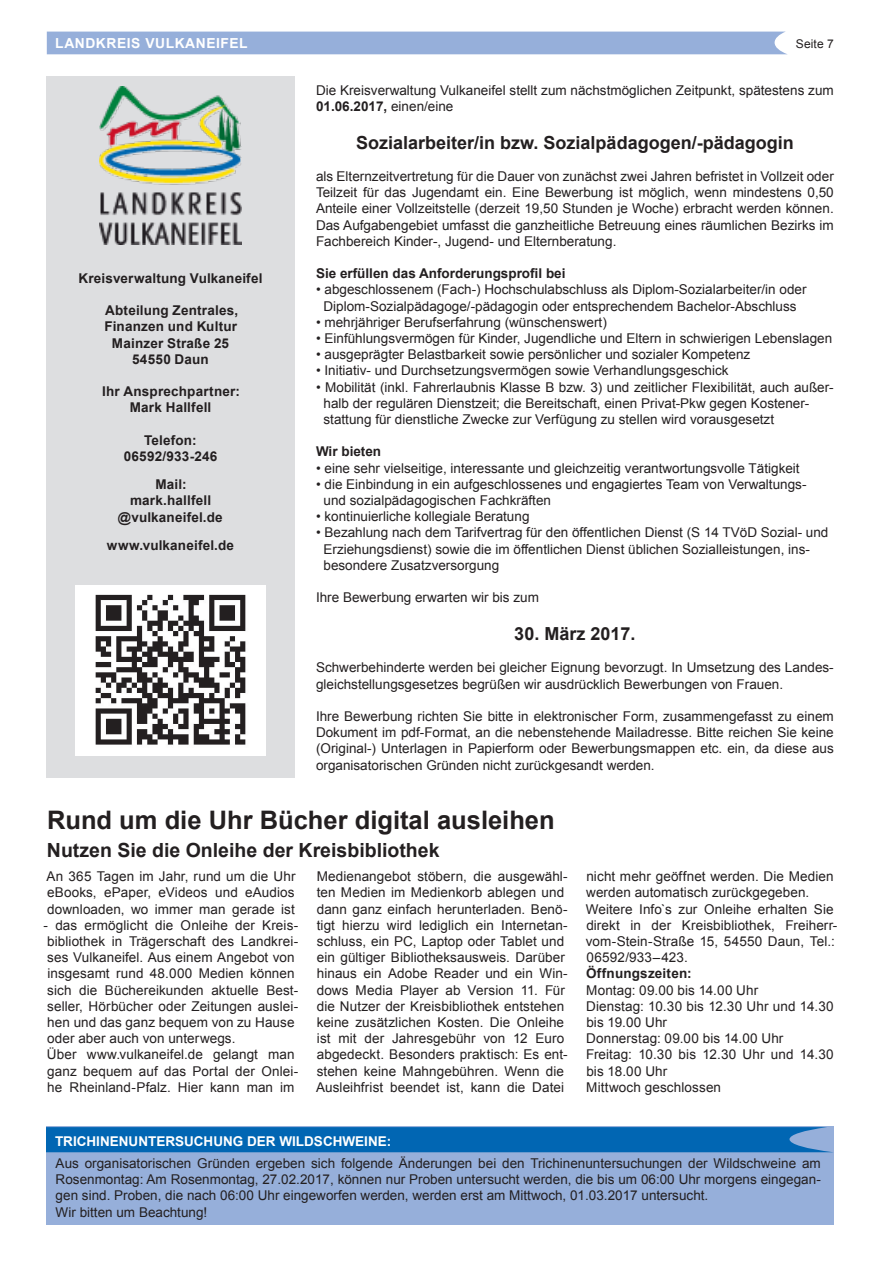
<style>
.page{position:relative;width:881px;height:1263px;background:#fff}
.page>*{position:absolute;margin:0;border:0;box-sizing:border-box;transform-origin:0 0}
.Ü-3-spaltig{font:700 25.5px "Arial";color:#231f20}
.ZWÜ_3-spaltig{font:700 19.5px "Arial";color:#231f20}
.t1{font:700 18px "Arial";color:#231f20}
.t2{font:700 13.8px "Arial";letter-spacing:.04em;color:#fff}
.Fließtext{font:13.5px/16.2px "Arial";color:#231f20}
.Fließtext-2{font:700 13.5px "Arial";letter-spacing:.01em;color:#231f20}
.t3{font:700 13.5px "Arial";color:#fff}
.t4{font:12px "Arial";letter-spacing:.01em;color:#231f20}
.s1{font-weight:700}
</style>
<div class="page">
<div style="left:47px;top:32px;width:740px;height:22px;background:#96afda"></div>
<div style="left:46px;top:76px;width:248px;height:702px;background:#dddee0"></div>
<img style="left:100px;top:86px;width:141px;height:159px">
<img style="left:75px;top:585px;width:191px;height:170px">
<div style="left:46px;top:1127px;width:787px;height:98px;background:#96afda"></div>
<svg style="left:46px;top:1127px;width:785px;height:25px;background:#0768b4"></svg>
<p class="t2" style="left:55px;top:34px;width:194px">LANDKREIS VULKANEIFEL</p>
<p class="t4" style="left:795px;top:36px;width:40px">Seite 7</p>
<p class="Fließtext-2" style="left:78px;top:269px;width:185px">Kreisverwaltung Vulkaneifel</p>
<p class="Fließtext-2" style="left:105px;top:301px;width:134px">Abteilung Zentrales,</p>
<p class="Fließtext-2" style="left:104px;top:318px;width:134px">Finanzen und Kultur</p>
<p class="Fließtext-2" style="left:112px;top:334px;width:119px">Mainzer Straße 25</p>
<p class="Fließtext-2" style="left:132px;top:350px;width:78px">54550 Daun</p>
<p class="Fließtext-2" style="left:102px;top:382px;width:139px">Ihr Ansprechpartner:</p>
<p class="Fließtext-2" style="left:130px;top:399px;width:83px">Mark Hallfell</p>
<p class="Fließtext-2" style="left:144px;top:431px;width:54px">Telefon:</p>
<p class="Fließtext-2" style="left:124px;top:447px;width:95px">06592/933-246</p>
<p class="Fließtext-2" style="left:155px;top:475px;width:33px">Mail:</p>
<p class="Fließtext-2" style="left:130px;top:492px;width:83px">mark.hallfell</p>
<p class="Fließtext-2" style="left:118px;top:508px;width:106px">@vulkaneifel.de</p>
<p class="Fließtext-2" style="left:107px;top:536px;width:129px">www.vulkaneifel.de</p>
<p class="Fließtext" style="left:316px;top:82px;width:519px">Die Kreisverwaltung Vulkaneifel stellt zum nächstmöglichen Zeitpunkt, spätestens zum<br><span class="s1">01.06.2017,</span> einen/eine</p>
<p class="t1" style="left:356px;top:130px;width:439px">Sozialarbeiter/in bzw. Sozialpädagogen/-pädagogin</p>
<p class="Fließtext" style="left:316px;top:168px;width:519px;text-align:justify">als Elternzeitvertretung für die Dauer von zunächst zwei Jahren befristet in Vollzeit oder Teilzeit für das Jugendamt ein. Eine Bewerbung ist möglich, wenn mindestens 0,50<br>Anteile einer Vollzeitstelle (derzeit 19,50 Stunden je Woche) erbracht werden können.<br>Das Aufgabengebiet umfasst die ganzheitliche Betreuung eines räumlichen Bezirks im Fachbereich Kinder-, Jugend- und Elternberatung.</p>
<p class="Fließtext-2" style="left:316px;top:264px;width:251px">Sie erfüllen das Anforderungsprofil bei</p>
<p class="Fließtext" style="left:316px;top:282px;width:492px">• abgeschlossenem (Fach-) Hochschulabschluss als Diplom-Sozialarbeiter/in oder</p>
<p class="Fließtext" style="left:323px;top:298px;width:474px">Diplom-Sozialpädagoge/-pädagogin oder entsprechendem Bachelor-Abschluss</p>
<p class="Fließtext" style="left:316px;top:314px;width:292px">• mehrjähriger Berufserfahrung (wünschenswert)</p>
<p class="Fließtext" style="left:316px;top:330px;width:517px">• Einfühlungsvermögen für Kinder, Jugendliche und Eltern in schwierigen Lebenslagen</p>
<p class="Fließtext" style="left:316px;top:346px;width:435px">• ausgeprägter Belastbarkeit sowie persönlicher und sozialer Kompetenz</p>
<p class="Fließtext" style="left:316px;top:363px;width:414px">• Initiativ- und Durchsetzungsvermögen sowie Verhandlungsgeschick</p>
<p class="Fließtext" style="left:323px;top:379px;width:511px;text-indent:-8px">• Mobilität (inkl. Fahrerlaubnis Klasse B bzw. 3) und zeitlicher Flexibilität, auch außer&shy;halb der regulären Dienstzeit; die Bereitschaft, einen Privat-Pkw gegen Kostener-</p>
<p class="Fließtext" style="left:323px;top:411px;width:452px">stattung für dienstliche Zwecke zur Verfügung zu stellen wird vorausgesetzt</p>
<p class="Fließtext-2" style="left:316px;top:443px;width:67px">Wir bieten</p>
<p class="Fließtext" style="left:316px;top:460px;width:485px">• eine sehr vielseitige, interessante und gleichzeitig verantwortungsvolle Tätigkeit</p>
<p class="Fließtext" style="left:316px;top:476px;width:492px">• die Einbindung in ein aufgeschlossenes und engagiertes Team von Verwaltungs-</p>
<p class="Fließtext" style="left:323px;top:492px;width:229px">und sozialpädagogischen Fachkräften</p>
<p class="Fließtext" style="left:316px;top:508px;width:215px">• kontinuierliche kollegiale Beratung</p>
<p class="Fließtext" style="left:316px;top:525px;width:514px">• Bezahlung nach dem Tarifvertrag für den öffentlichen Dienst (S 14 TVöD Sozial- und</p>
<p class="Fließtext" style="left:323px;top:541px;width:487px">Erziehungsdienst) sowie die im öffentlichen Dienst üblichen Sozialleistungen, ins-</p>
<p class="Fließtext" style="left:323px;top:557px;width:177px">besondere Zusatzversorgung</p>
<p class="Fließtext" style="left:316px;top:589px;width:224px">Ihre Bewerbung erwarten wir bis zum</p>
<p class="t1" style="left:514px;top:622px;width:123px">30. März 2017.</p>
<p class="Fließtext" style="left:316px;top:660px;width:519px">Schwerbehinderte werden bei gleicher Eignung bevorzugt. In Umsetzung des Landes&shy;gleichstellungsgesetzes begrüßen wir ausdrücklich Bewerbungen von Frauen.</p>
<p class="Fließtext" style="left:316px;top:708px;width:519px;text-align:justify">Ihre Bewerbung richten Sie bitte in elektronischer Form, zusammengefasst zu einem Dokument im pdf-Format, an die nebenstehende Mailadresse. Bitte reichen Sie keine (Original-) Unterlagen in Papierform oder Bewerbungsmappen etc. ein, da diese aus organisatorischen Gründen nicht zurückgesandt werden.</p>
<p class="Ü-3-spaltig" style="left:47px;top:803px;width:509px">Rund um die Uhr Bücher digital ausleihen</p>
<p class="ZWÜ_3-spaltig" style="left:47px;top:837px;width:394px">Nutzen Sie die Onleihe der Kreisbibliothek</p>
<p class="Fließtext" style="left:47px;top:868px;width:250px;text-align:justify">An 365 Tagen im Jahr, rund um die Uhr eBooks, ePaper, eVideos und eAudios downloaden, wo immer man gerade ist</p>
<p class="Fließtext" style="left:44px;top:917px;width:256px">- das ermöglicht die Onleihe der Kreis&shy;bibliothek in Trägerschaft des Landkrei&shy;ses Vulkaneifel. Aus einem Angebot von insgesamt rund 48.000 Medien können sich die Büchereikunden aktuelle Best&shy;seller, Hörbücher oder Zeitungen auslei&shy;hen und das ganz bequem von zu Hause oder aber auch von unterwegs.</p>
<p class="Fließtext" style="left:47px;top:1047px;width:253px">Über www.vulkaneifel.de gelangt man ganz bequem auf das Portal der Onlei&shy;he Rheinland-Pfalz. Hier kann man im</p>
<p class="Fließtext" style="left:316px;top:868px;width:253px">Medienangebot stöbern, die ausgewähl&shy;ten Medien im Medienkorb ablegen und dann ganz einfach herunterladen. Benö&shy;tigt hierzu wird lediglich ein Internetan&shy;schluss, ein PC, Laptop oder Tablet und ein gültiger Bibliotheksausweis. Darüber hinaus ein Adobe Reader und ein Win&shy;dows Media Player ab Version 11. Für die Nutzer der Kreisbibliothek entstehen keine zusätzlichen Kosten. Die Onleihe ist mit der Jahresgebühr von 12 Euro abgedeckt. Besonders praktisch: Es ent&shy;stehen keine Mahngebühren. Wenn die Ausleihfrist beendet ist, kann die Datei</p>
<p class="Fließtext" style="left:586px;top:868px;width:249px">nicht mehr geöffnet werden. Die Medien werden automatisch zurückgegeben.</p>
<p class="Fließtext" style="left:585px;top:901px;width:253px">Weitere Info`s zur Onleihe erhalten Sie direkt in der Kreisbibliothek, Freiherr&shy;vom-Stein-Straße 15, 54550 Daun, Tel.:<br>06592/933–423.</p>
<p class="Fließtext-2" style="left:586px;top:965px;width:107px">Öffnungszeiten:</p>
<p class="Fließtext" style="left:586px;top:982px;width:173px">Montag: 09.00 bis 14.00 Uhr</p>
<p class="Fließtext" style="left:586px;top:998px;width:249px">Dienstag: 10.30 bis 12.30 Uhr und 14.30 bis 19.00 Uhr</p>
<p class="Fließtext" style="left:586px;top:1030px;width:199px">Donnerstag: 09.00 bis 14.00 Uhr</p>
<p class="Fließtext" style="left:586px;top:1047px;width:249px">Freitag: 10.30 bis 12.30 Uhr und 14.30 bis 18.00 Uhr</p>
<p class="Fließtext" style="left:586px;top:1079px;width:136px">Mittwoch geschlossen</p>
<p class="t3" style="left:55px;top:1132px;width:337px">TRICHINENUNTERSUCHUNG DER WILDSCHWEINE:</p>
<p class="Fließtext" style="left:56px;top:1155px;width:766px;text-align:justify">Aus organisatorischen Gründen ergeben sich folgende Änderungen bei den Trichinenuntersuchungen der Wildschweine am Rosenmontag: Am Rosenmontag, 27.02.2017, können nur Proben untersucht werden, die bis um 06:00 Uhr morgens eingegan&shy;gen sind. Proben, die nach 06:00 Uhr eingeworfen werden, werden erst am Mittwoch, 01.03.2017 untersucht.</p>
<p class="Fließtext" style="left:56px;top:1204px;width:153px">Wir bitten um Beachtung!</p>
</div>
